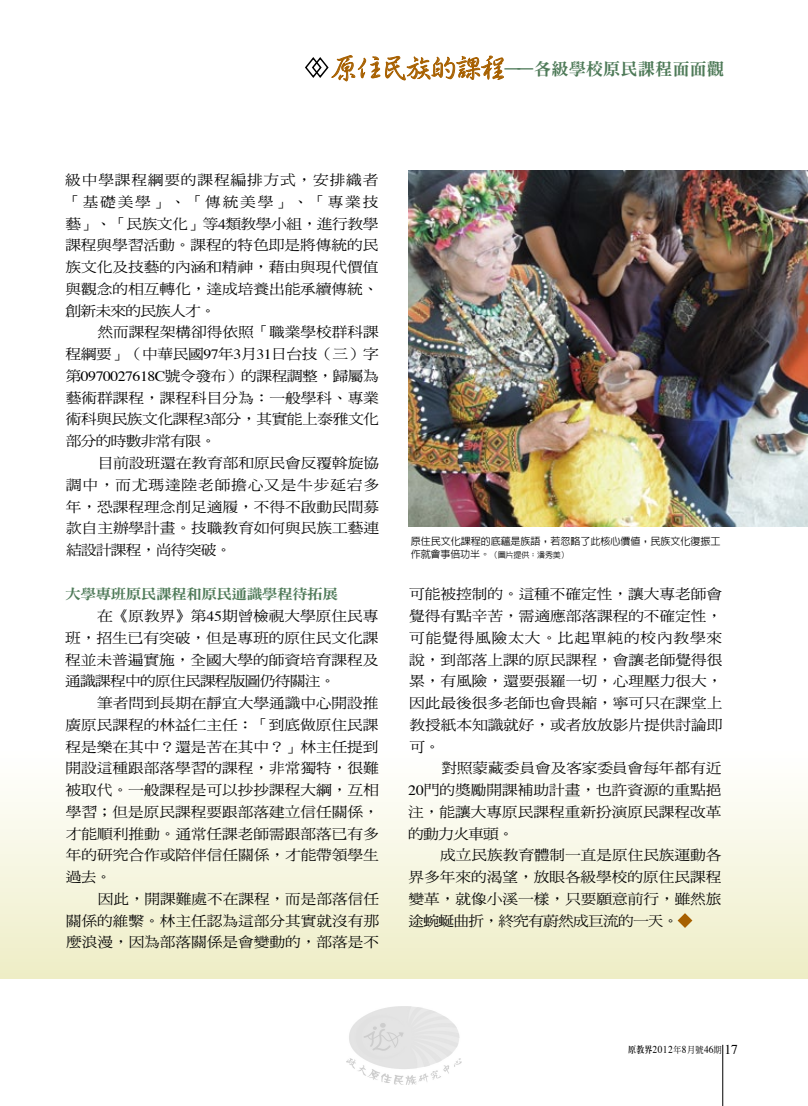
<style>
.page{position:relative;width:808px;height:1106px;background:#fff}
.page>*{position:absolute;margin:0;border:0;box-sizing:border-box;transform-origin:0 0}
.t1{font:17.1px "DF Ming Std W9";color:#4e7a58}
.t2{font:14.1px "DF Ming Std W5";letter-spacing:-.005em;color:#000;scale:1.11 1}
.t3{font:14.1px "DF Ming Std W5";letter-spacing:-.03em;color:#000;scale:1.11 1}
.t4{font:14.1px "DF Ming Std W5";letter-spacing:-.05em;color:#000;scale:1.11 1}
.t5{font:14.1px "DF Ming Std W5";letter-spacing:.05em;color:#000;scale:1.11 1}
.t6{font:14.1px "DF Ming Std W5";letter-spacing:.11em;color:#000;scale:1.11 1}
.t7{font:14.1px "DF Ming Std W9";letter-spacing:-.04em;color:#4e7a58;scale:1.11 1}
.t8{font:10.5px "Times";letter-spacing:.05em;color:#000;scale:.9 1}
.t9{font:500 10.2px "AR Hei B5";letter-spacing:-.015em;color:#000}
.t10{font:500 8.1px "AR Hei B5";letter-spacing:-.025em;color:#000}
.s1{font-family:"AR Xing Shu B5";font-weight:500;font-size:29.1px;color:#a76000}
.s2{font-family:"Times"}
.s3{font-size:10.2px}
.s4{font-family:"AR Ming B5";font-weight:800;font-size:9px}
.s5{font-family:"DF Ming Std W5";font-size:9px}
.s6{font-size:13.5px}
</style>
<div class="page">
<hr style="left:722px;top:1044px;width:1px;height:62px;background:#000">
<div style="left:0;top:746px;width:808px;height:232px;background:linear-gradient(to bottom,#fff,#eeedc6)"></div>
<svg style="left:678px;top:913px;width:14px;height:15px"></svg>
<img style="left:408px;top:170px;width:400px;height:356px">
<svg style="left:305px;top:55px;width:199px;height:26px"></svg>
<img style="left:347px;top:1006px;width:114px;height:78px">
<p class="t1" style="left:330px;top:59px;width:395px"><span class="s1">原住民族的課程</span>——各級學校原民課程面面觀</p>
<p class="t5" style="left:65px;top:172px;width:284px">級中學課程綱要的課程編排方式，安排織者</p>
<p class="t6" style="left:65px;top:194px;width:284px">「基礎美學」、「傳統美學」、「專業技</p>
<p class="t3" style="left:65px;top:216px;width:284px">藝」、「民族文化」等<span class="s2">4</span>類教學小組，進行教學</p>
<p class="t2" style="left:65px;top:238px;width:284px">課程與學習活動。課程的特色即是將傳統的民</p>
<p class="t2" style="left:65px;top:259px;width:284px">族文化及技藝的內涵和精神，藉由與現代價值</p>
<p class="t2" style="left:65px;top:281px;width:284px">與觀念的相互轉化，達成培養出能承續傳統、</p>
<p class="t4" style="left:66px;top:303px;width:137px">創新未來的民族人才。</p>
<p class="t2" style="left:97px;top:325px;width:255px">然而課程架構卻得依照「職業學校群科課</p>
<p class="t3" style="left:66px;top:346px;width:284px">程綱要」（中華民國<span class="s2">97</span>年<span class="s2">3</span>月<span class="s2">31</span>日台技（三）字</p>
<p class="t3" style="left:66px;top:368px;width:284px">第<span class="s2">0970027618C</span>號令發布）的課程調整，歸屬為</p>
<p class="t2" style="left:66px;top:390px;width:284px">藝術群課程，課程科目分為：一般學科、專業</p>
<p class="t3" style="left:66px;top:412px;width:284px">術科與民族文化課程<span class="s2">3</span>部分，其實能上泰雅文化</p>
<p class="t4" style="left:66px;top:433px;width:137px">部分的時數非常有限。</p>
<p class="t2" style="left:98px;top:455px;width:255px">目前設班還在教育部和原民會反覆斡旋協</p>
<p class="t5" style="left:66px;top:477px;width:284px">調中，而尤瑪達陸老師擔心又是牛步延宕多</p>
<p class="t2" style="left:66px;top:499px;width:284px">年，恐課程理念削足適履，不得不啟動民間募</p>
<p class="t2" style="left:66px;top:520px;width:284px">款自主辦學計畫。技職教育如何與民族工藝連</p>
<p class="t4" style="left:66px;top:542px;width:150px">結設計課程，尚待突破。</p>
<p class="t7" style="left:65px;top:586px;width:247px">大學專班原民課程和原民通識學程待拓展</p>
<p class="t2" style="left:97px;top:608px;width:255px">在《原教界》第<span class="s2">45</span>期曾檢視大學原住民專</p>
<p class="t2" style="left:65px;top:630px;width:284px">班，招生已有突破，但是專班的原住民文化課</p>
<p class="t2" style="left:65px;top:652px;width:284px">程並未普遍實施，全國大學的師資培育課程及</p>
<p class="t4" style="left:65px;top:673px;width:245px">通識課程中的原住民課程版圖仍待關注。</p>
<p class="t2" style="left:97px;top:695px;width:255px">筆者問到長期在靜宜大學通識中心開設推</p>
<p class="t2" style="left:65px;top:717px;width:284px">廣原民課程的林益仁主任：「到底做原住民課</p>
<p class="t2" style="left:65px;top:739px;width:284px">程是樂在其中？還是苦在其中？」林主任提到</p>
<p class="t2" style="left:66px;top:760px;width:284px">開設這種跟部落學習的課程，非常獨特，很難</p>
<p class="t2" style="left:66px;top:782px;width:284px">被取代。一般課程是可以抄抄課程大綱，互相</p>
<p class="t2" style="left:66px;top:804px;width:284px">學習；但是原民課程要跟部落建立信任關係，</p>
<p class="t2" style="left:66px;top:826px;width:284px">才能順利推動。通常任課老師需跟部落已有多</p>
<p class="t2" style="left:66px;top:847px;width:284px">年的研究合作或陪伴信任關係，才能帶領學生</p>
<p class="t2" style="left:66px;top:869px;width:43px">過去。</p>
<p class="t2" style="left:98px;top:891px;width:255px">因此，開課難處不在課程，而是部落信任</p>
<p class="t2" style="left:66px;top:913px;width:284px">關係的維繫。林主任認為這部分其實就沒有那</p>
<p class="t2" style="left:66px;top:934px;width:284px">麼浪漫，因為部落關係是會變動的，部落是不</p>
<p class="t9" style="left:411px;top:536px;width:311px">原住民文化課程的底蘊是族語，若忽略了此核心價值，民族文化復振工</p>
<p class="t10" style="left:411px;top:551px;width:160px"><span class="s3">作就會事倍功半。</span>（圖片提供：潘秀美）</p>
<p class="t2" style="left:409px;top:586px;width:284px">可能被控制的。這種不確定性，讓大專老師會</p>
<p class="t2" style="left:409px;top:608px;width:284px">覺得有點辛苦，需適應部落課程的不確定性，</p>
<p class="t5" style="left:409px;top:630px;width:284px">可能覺得風險太大。比起單純的校內教學來</p>
<p class="t2" style="left:409px;top:652px;width:284px">說，到部落上課的原民課程，會讓老師覺得很</p>
<p class="t2" style="left:409px;top:673px;width:284px">累，有風險，還要張羅一切，心理壓力很大，</p>
<p class="t2" style="left:409px;top:695px;width:284px">因此最後很多老師也會畏縮，寧可只在課堂上</p>
<p class="t2" style="left:409px;top:717px;width:284px">教授紙本知識就好，或者放放影片提供討論即</p>
<p class="t2" style="left:409px;top:739px;width:29px">可。</p>
<p class="t2" style="left:441px;top:760px;width:254px">對照蒙藏委員會及客家委員會每年都有近</p>
<p class="t2" style="left:408px;top:782px;width:284px"><span class="s2">20</span>門的獎勵開課補助計畫，也許資源的重點挹</p>
<p class="t2" style="left:408px;top:804px;width:284px">注，能讓大專原民課程重新扮演原民課程改革</p>
<p class="t2" style="left:408px;top:826px;width:97px">的動力火車頭。</p>
<p class="t2" style="left:440px;top:847px;width:255px">成立民族教育體制一直是原住民族運動各</p>
<p class="t2" style="left:408px;top:869px;width:284px">界多年來的渴望，放眼各級學校的原住民課程</p>
<p class="t2" style="left:408px;top:891px;width:284px">變革，就像小溪一樣，只要願意前行，雖然旅</p>
<p class="t4" style="left:408px;top:913px;width:245px">途蜿蜒曲折，終究有蔚然成巨流的一天。</p>
<p class="t8" style="left:628px;top:1042px;width:123px"><span class="s4">原教界</span>2012<span class="s5">年</span>8<span class="s5">月號</span>46<span class="s5">期</span> <span class="s6">17</span></p>
</div>
